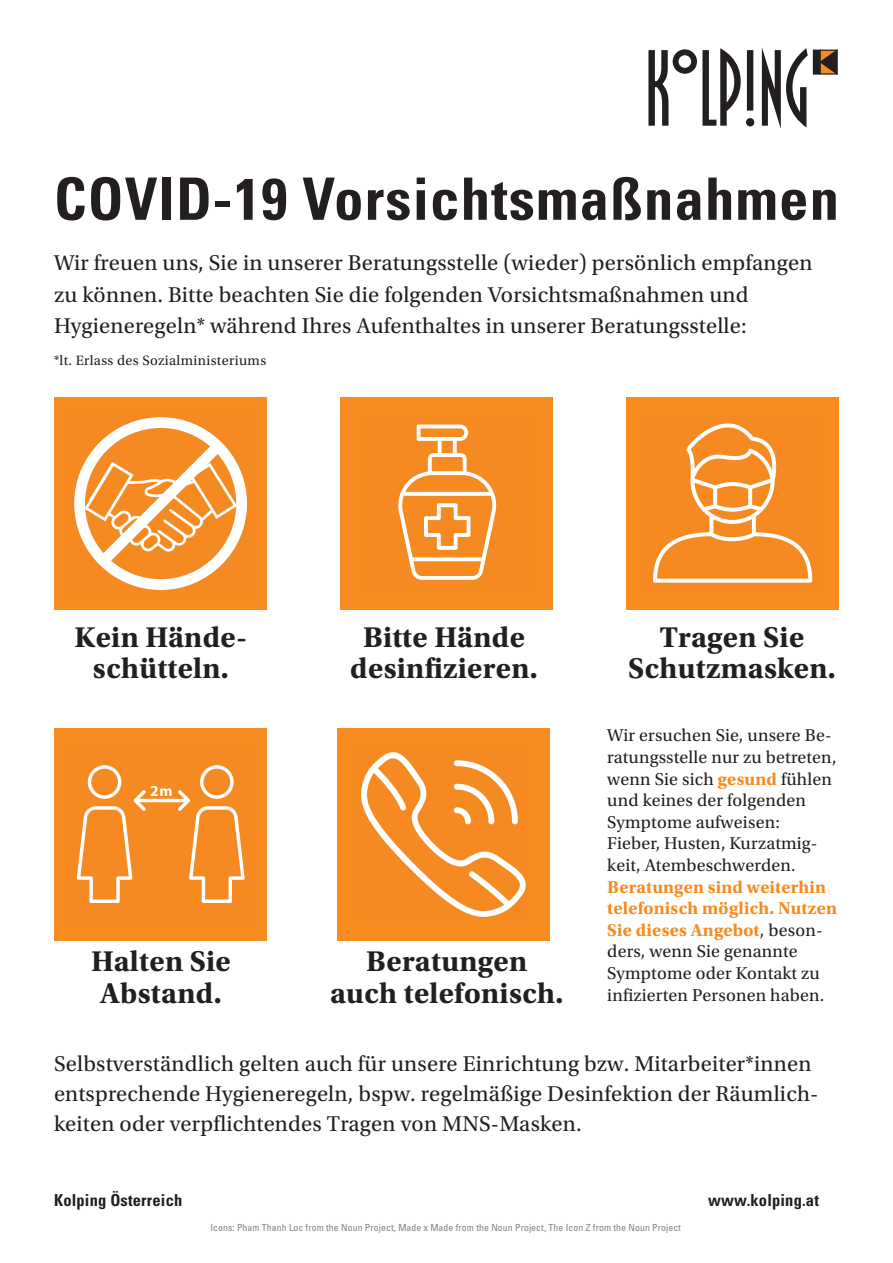
<style>
.page{position:relative;width:893px;height:1263px;background:#fff}
.page>*{position:absolute;margin:0;border:0;box-sizing:border-box;transform-origin:0 0}
.t1{font:700 condensed 58.5px "Univers LT";letter-spacing:.02em;color:#231f20}
.t2{font:700 30px/31.5px "Utopia Std";letter-spacing:.01em;color:#231f20;text-align:center}
.t3{font:22.5px/31.5px "Utopia Std";letter-spacing:.01em;color:#231f20}
.t4{font:18px/21.6px "Utopia Std";letter-spacing:.01em;color:#231f20}
.t5{font:700 condensed 16.5px "Univers LT";letter-spacing:.01em;color:#231f20}
.t6{font:700 15.3px "Myriad Pro";color:#fff}
.t7{font:14.25px "Utopia Std";letter-spacing:.025em;color:#231f20}
.t8{font:condensed 9.75px "Univers LT";letter-spacing:.01em;color:#808285}
.s1{font-weight:700;color:#f68b1f}
</style>
<div class="page">
<svg style="left:762px;top:48px;width:46px;height:80px"></svg>
<svg style="left:648px;top:48px;width:106px;height:78px"></svg>
<div style="left:813px;top:50px;width:7px;height:24px;background:#231f20"></div>
<svg style="left:820px;top:50px;width:18px;height:24px"></svg>
<div style="left:55px;top:398px;width:212px;height:212px;background:#f68b1f"></div>
<svg style="left:74px;top:417px;width:173px;height:173px"></svg>
<div style="left:340px;top:398px;width:213px;height:212px;background:#f68b1f"></div>
<svg style="left:398px;top:424px;width:99px;height:156px"></svg>
<div style="left:626px;top:398px;width:213px;height:212px;background:#f68b1f"></div>
<svg style="left:653px;top:423px;width:159px;height:160px"></svg>
<div style="left:55px;top:728px;width:212px;height:213px;background:#f68b1f"></div>
<svg style="left:77px;top:765px;width:168px;height:138px"></svg>
<div style="left:337px;top:728px;width:213px;height:213px;background:#f68b1f"></div>
<svg style="left:361px;top:752px;width:165px;height:165px"></svg>
<h1 class="t1" style="left:54px;top:163px;width:786px">COVID-19 Vorsichtsmaßnahmen</h1>
<p class="t3" style="left:54px;top:248px;width:760px">Wir freuen uns, Sie in unserer Beratungsstelle (wieder) persönlich empfangen zu können. Bitte beachten Sie die folgenden Vorsichtsmaßnahmen und<br>Hygieneregeln* während Ihres Aufenthaltes in unserer Beratungsstelle:</p>
<p class="t7" style="left:54px;top:353px;width:214px">*lt. Erlass des Sozialministeriums</p>
<h2 class="t2" style="left:75px;top:622px;width:174px">Kein Hände&shy;schütteln.</h2>
<h2 class="t2" style="left:350px;top:622px;width:189px">Bitte Hände desinfizieren.</h2>
<h2 class="t2" style="left:628px;top:622px;width:209px">Tragen Sie<br>Schutzmasken.</h2>
<p class="t6" style="left:150px;top:781px;width:24px">2m</p>
<h2 class="t2" style="left:91px;top:946px;width:141px">Halten Sie<br>Abstand.</h2>
<h2 class="t2" style="left:330px;top:946px;width:235px">Beratungen auch telefonisch.</h2>
<p class="t4" style="left:607px;top:725px;width:231px">Wir ersuchen Sie, unsere Be&shy;ratungsstelle nur zu betreten, wenn Sie sich <span class="s1">gesund</span> fühlen und keines der folgenden<br>Symptome aufweisen:<br>Fieber, Husten, Kurzatmig&shy;keit, Atembeschwerden.</p>
<p class="t4" style="left:607px;top:876px;width:231px"><span class="s1">Beratungen sind weiterhin telefonisch möglich. Nutzen<br>Sie dieses Angebot</span>, beson&shy;ders, wenn Sie genannte<br>Symptome oder Kontakt zu infizierten Personen haben.</p>
<p class="t3" style="left:54px;top:1049px;width:766px;line-height:30px">Selbstverständlich gelten auch für unsere Einrichtung bzw. Mitarbeiter*innen entsprechende Hygieneregeln, bspw. regelmäßige Desinfektion der Räumlich&shy;keiten oder verpflichtendes Tragen von MNS-Masken.</p>
<p class="t5" style="left:54px;top:1190px;width:130px">Kolping Österreich</p>
<p class="t5" style="left:708px;top:1190px;width:112px">www.kolping.at</p>
<p class="t8" style="left:210px;top:1222px;width:472px">Icons: Pham Thanh Loc from the Noun Project, Made x Made from the Noun Project, The Icon Z from the Noun Project</p>
</div>
